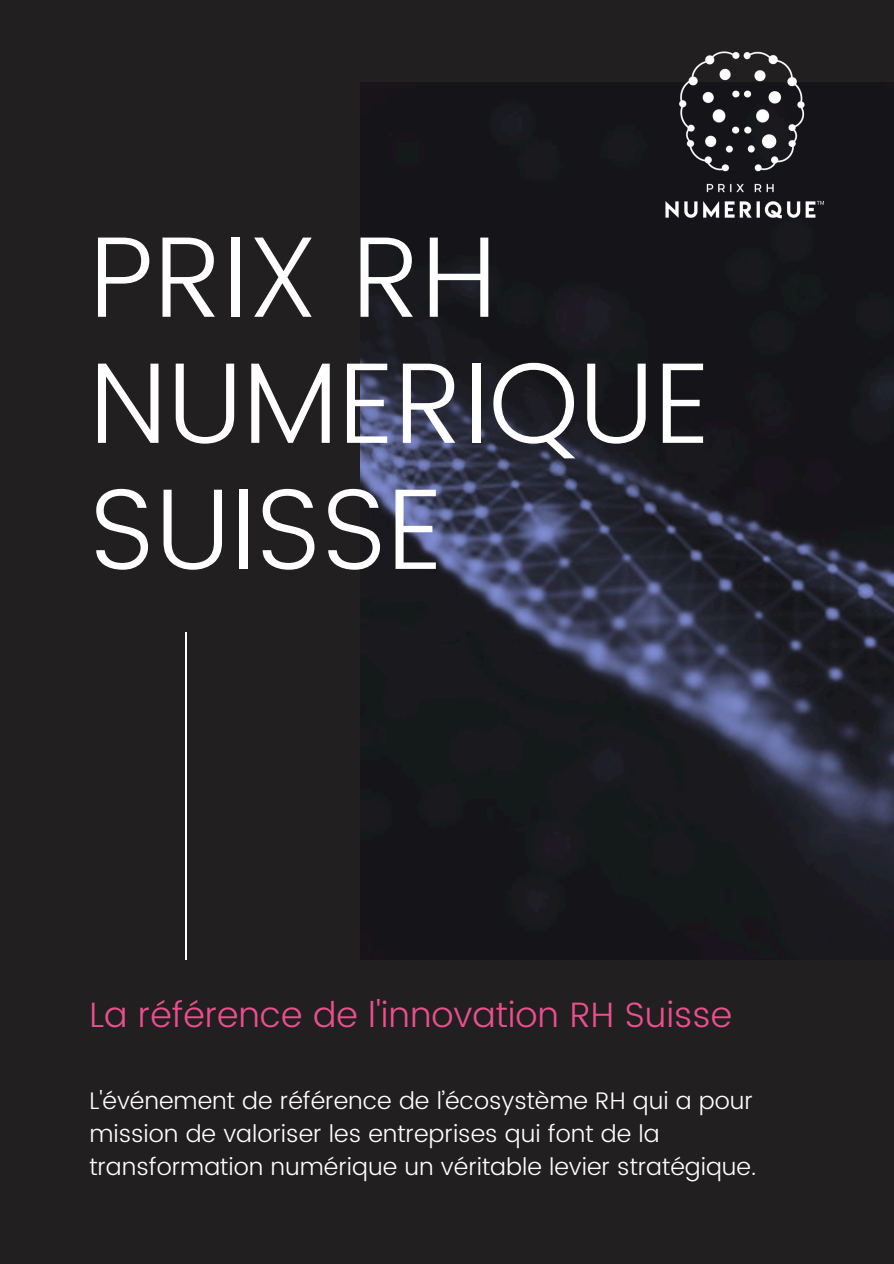
<style>
.page{position:relative;width:894px;height:1264px;background:#fff}
.page>*{position:absolute;margin:0;border:0;box-sizing:border-box;transform-origin:0 0}
.t1{font:300 114.75px/126px "Poppins";color:#fff}
.t2{font:300 35.25px "Poppins";color:#eb4f8e}
.t3{font:300 24px/32.7px "Poppins";color:#fff}
</style>
<div class="page">
<div style="left:0;top:0;width:893px;height:1263px;background:#221f21"></div>
<img style="left:360px;top:83px;width:533px;height:876px">
<hr style="left:186px;top:631px;width:1px;height:328px;background:#fff">
<img style="left:652px;top:51px;width:179px;height:184px">
<p class="t1" style="left:89px;top:214px;width:622px">PRIX RH<br>NUMERIQUE<br>SUISSE</p>
<p class="t2" style="left:89px;top:994px;width:644px">La référence de l'innovation RH Suisse</p>
<h1 class="t3" style="left:89px;top:1084px;width:668px">L'événement de référence de l’écosystème RH qui a pour mission de valoriser les entreprises qui font de la transformation numérique un véritable levier stratégique.</h1>
</div>
